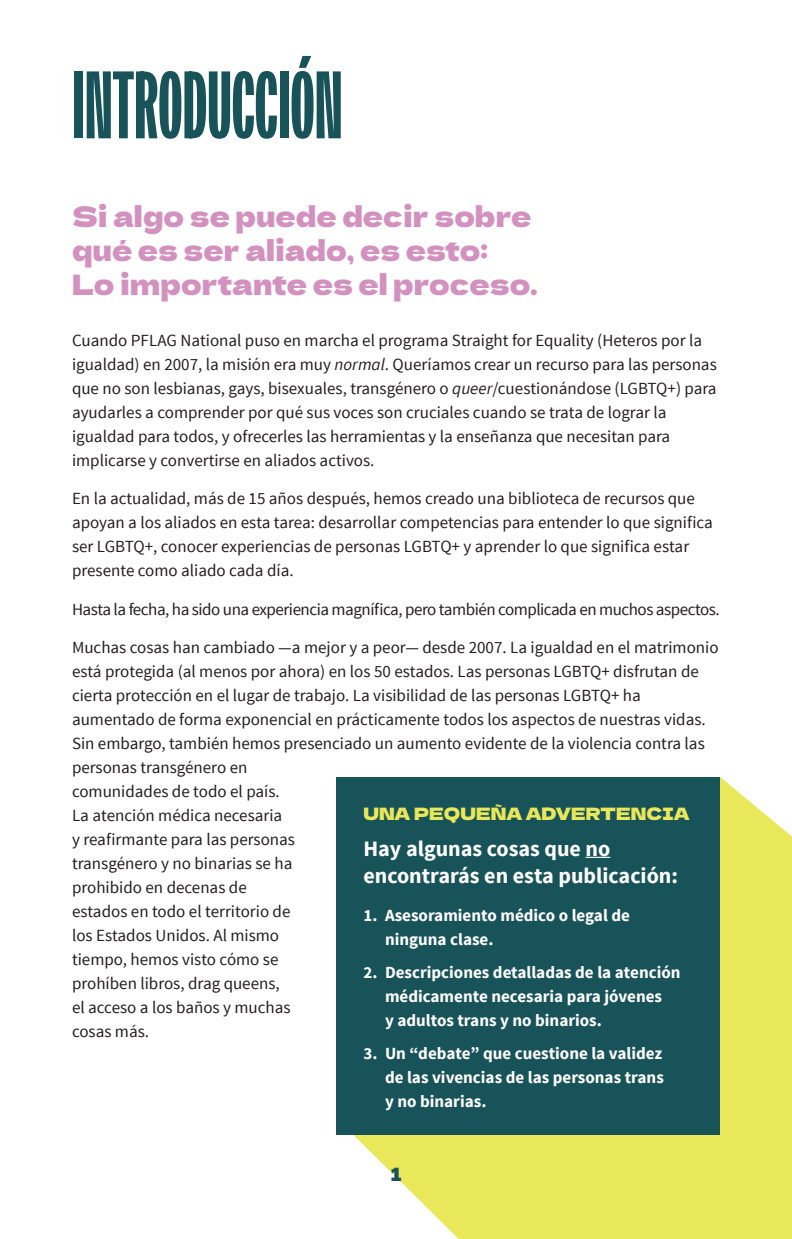
<style>
.page{position:relative;width:792px;height:1239px;background:#fff}
.page>*{position:absolute;margin:0;border:0;box-sizing:border-box;transform-origin:0 0}
.Header{font:200 88px "New Title Variable";color:#175358}
.Intro_Line{font:28px/34px "Dela Gothic One";color:#d391bf}
.Body_9_5_12{font:700 22px/27px "Source Sans Pro";color:#fff}
.t1{font:18px "Dela Gothic One";color:#175358}
.Body_9_5_12-2{font:17px/24px "Source Sans Pro";color:#231f20}
.Body_9_5_12-3{font:700 17px/24px "Source Sans Pro";color:#fff}
.Body_9_5_12-4{font:17px "Source Sans Pro";letter-spacing:-.03em;color:#231f20}
.Pullquote{font:17px "Dela Gothic One";color:#e9e85a}
.s1{font-style:italic}
</style>
<div class="page">
<svg style="left:336px;top:777px;width:456px;height:461px;background:#eaea6e"></svg>
<div style="left:336px;top:777px;width:384px;height:357px;background:#175358"></div>
<svg style="left:586px;top:856px;width:24px;height:1px"></svg>
<p class="Header" style="left:72px;top:55px;width:272px">INTRODUCCIÓN</p>
<p class="Intro_Line" style="left:72px;top:198px;width:467px">Si algo se puede decir sobre qué es ser aliado, es esto:<br>Lo importante es el proceso.</p>
<p class="Body_9_5_12-2" style="left:72px;top:328px;width:646px">Cuando PFLAG National puso en marcha el programa Straight for Equality (Heteros por la igualdad) en 2007, la misión era muy <span class="s1">normal</span>. Queríamos crear un recurso para las personas que no son lesbianas, gays, bisexuales, transgénero o <span class="s1">queer</span>/cuestionándose (LGBTQ+) para ayudarles a comprender por qué sus voces son cruciales cuando se trata de lograr la igualdad para todos, y ofrecerles las herramientas y la enseñanza que necesitan para implicarse y convertirse en aliados activos.</p>
<p class="Body_9_5_12-2" style="left:72px;top:487px;width:642px">En la actualidad, más de 15 años después, hemos creado una biblioteca de recursos que apoyan a los aliados en esta tarea: desarrollar competencias para entender lo que significa ser LGBTQ+, conocer experiencias de personas LGBTQ+ y aprender lo que significa estar presente como aliado cada día.</p>
<p class="Body_9_5_12-4" style="left:72px;top:598px;width:649px">Hasta la fecha, ha sido una experiencia magnífica, pero también complicada en muchos aspectos.</p>
<p class="Body_9_5_12-2" style="left:72px;top:636px;width:648px">Muchas cosas han cambiado —a mejor y a peor— desde 2007. La igualdad en el matrimonio está protegida (al menos por ahora) en los 50 estados. Las personas LGBTQ+ disfrutan de cierta protección en el lugar de trabajo. La visibilidad de las personas LGBTQ+ ha aumentado de forma exponencial en prácticamente todos los aspectos de nuestras vidas.<br>Sin embargo, también hemos presenciado un aumento evidente de la violencia contra las personas transgénero en<br>comunidades de todo el país.<br>La atención médica necesaria<br>y reafirmante para las personas<br>transgénero y no binarias se ha<br>prohibido en decenas de<br>estados en todo el territorio de<br>los Estados Unidos. Al mismo<br>tiempo, hemos visto cómo se<br>prohíben libros, drag queens,<br>el acceso a los baños y muchas<br>cosas más.</p>
<p class="Pullquote" style="left:363px;top:800px;width:328px">UNA PEQUEÑA ADVERTENCIA</p>
<p class="Body_9_5_12" style="left:363px;top:835px;width:316px">Hay algunas cosas que no encontrarás en esta publicación:</p>
<p class="Body_9_5_12-3" style="left:385px;top:904px;width:246px;text-indent:-22px">1. Asesoramiento médico o legal de ninguna clase.</p>
<p class="Body_9_5_12-3" style="left:385px;top:961px;width:297px;text-indent:-22px">2. Descripciones detalladas de la atención médicamente necesaria para jóvenes<br>y adultos trans y no binarios.</p>
<p class="Body_9_5_12-3" style="left:385px;top:1042px;width:280px;text-align:justify;text-indent:-22px">3. Un “debate” que cuestione la validez de las vivencias de las personas trans y no binarias.</p>
<p class="t1" style="left:391px;top:1160px;width:12px">1</p>
</div>
